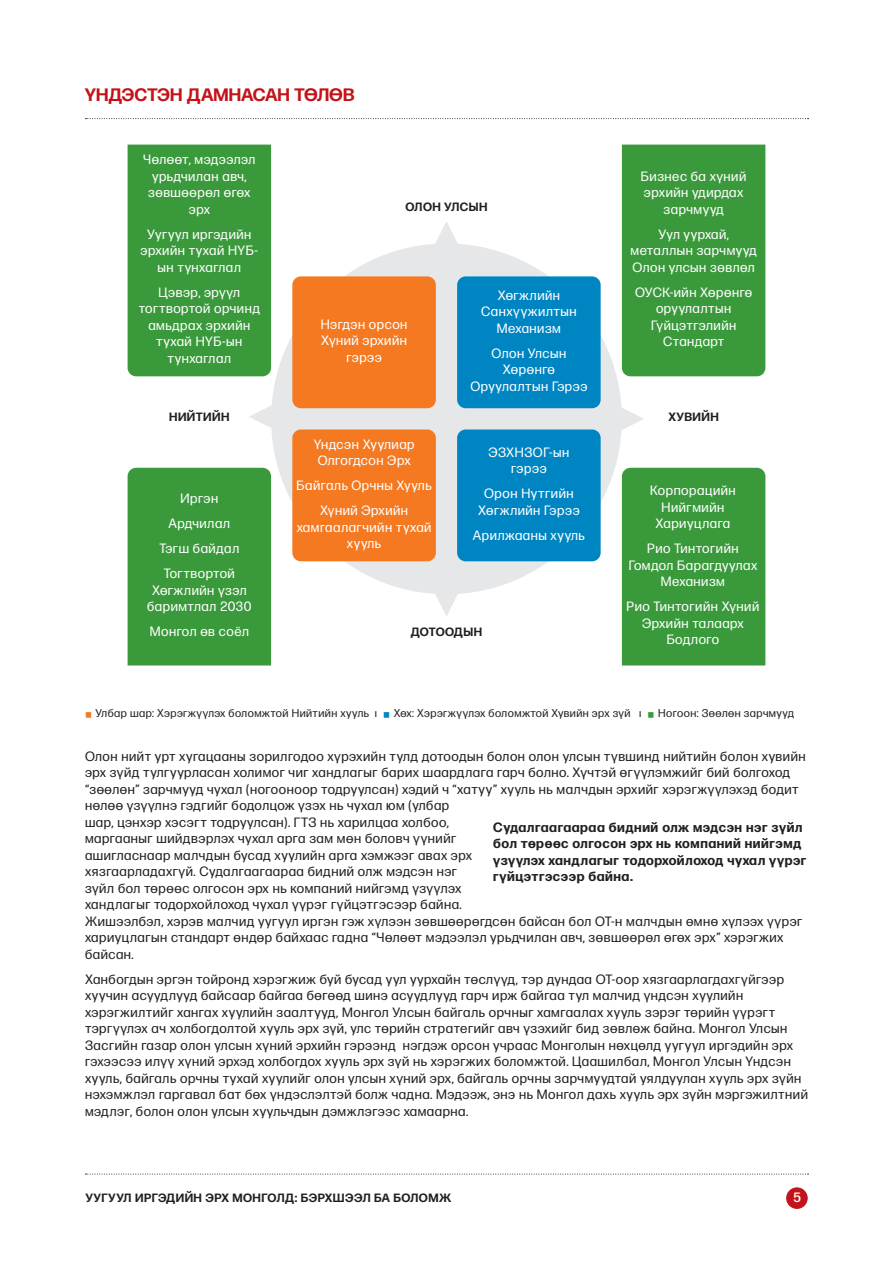
<style>
.page{position:relative;width:893px;height:1263px;background:#fff}
.page>*{position:absolute;margin:0;border:0;box-sizing:border-box;transform-origin:0 0}
.body___indent{font:700 18px "Forma DJR Cyrillic Banner";letter-spacing:.04em;color:#c4121a}
.body{font:13.5px/16.5px "Forma DJR Cyrillic Text";letter-spacing:.04em;color:#231f20}
.body_less{font:13.5px/16.5px "Forma DJR Cyrillic Text";letter-spacing:.04em;color:#231f20}
.body-2{font:13.5px/16.5px "Forma DJR Cyrillic Text";letter-spacing:.04em;color:#fff;text-align:center}
.body-3{font:700 13.5px/16.5px "Forma DJR Cyrillic Text";letter-spacing:.04em;color:#231f20}
.body-4{font:500 13.5px "Forma DJR Cyrillic Text";color:#fff}
.body-5{font:700 12px "Forma DJR Cyrillic Text";letter-spacing:.04em;color:#231f20}
.body-6{font:700 12px "Forma DJR Cyrillic Text";color:#231f20}
.body-7{font:11.25px "Forma DJR Cyrillic Text";letter-spacing:.04em;color:#231f20}
.s1{font-size:27px;color:#f47921}
.s2{font-size:27px;color:#0085c3}
.s3{font-size:27px;color:#3a9a3b}
</style>
<div class="page">
<svg style="left:85px;top:118px;width:723px;height:1px"></svg>
<div style="left:787px;top:1188px;width:20px;height:20px;background:#c4121a;border-radius:50%"></div>
<div style="left:786px;top:1187px;width:21px;height:22px;border:1px solid #c4121a;border-radius:50%"></div>
<svg style="left:85px;top:1174px;width:723px;height:1px"></svg>
<div style="left:271px;top:243px;width:351px;height:351px;background:#e6e7e9;border-radius:50%"></div>
<div style="left:128px;top:145px;width:143px;height:231px;background:#3a9a3b"></div>
<div style="left:128px;top:468px;width:143px;height:197px;background:#3a9a3b"></div>
<div style="left:292px;top:276px;width:144px;height:132px;background:#f47921;border-radius:9px"></div>
<div style="left:292px;top:429px;width:144px;height:132px;background:#f47921;border-radius:9px"></div>
<div style="left:457px;top:429px;width:144px;height:132px;background:#0085c3;border-radius:9px"></div>
<div style="left:457px;top:276px;width:144px;height:132px;background:#0085c3;border-radius:9px"></div>
<div style="left:622px;top:145px;width:143px;height:231px;background:#3a9a3b"></div>
<div style="left:622px;top:468px;width:143px;height:197px;background:#3a9a3b"></div>
<svg style="left:434px;top:222px;width:25px;height:22px"></svg>
<svg style="left:435px;top:594px;width:23px;height:22px"></svg>
<svg style="left:249px;top:406px;width:22px;height:22px"></svg>
<svg style="left:621px;top:406px;width:23px;height:26px"></svg>
<p class="body___indent" style="left:85px;top:82px;width:271px">ҮНДЭСТЭН ДАМНАСАН ТӨЛӨВ</p>
<p class="body-2" style="left:143px;top:150px;width:114px">Чөлөөт, мэдээлэл урьдчилан авч, зөвшөөрөл өгөх эрх</p>
<p class="body-2" style="left:141px;top:225px;width:119px">Уугуул иргэдийн эрхийн тухай НҮБ&shy;ын тунхаглал</p>
<p class="body-2" style="left:139px;top:283px;width:123px">Цэвэр, эрүүл тогтвортой орчинд амьдрах эрхийн тухай НҮБ-ын тунхаглал</p>
<p class="body-5" style="left:406px;top:197px;width:83px">ОЛОН УЛСЫН</p>
<p class="body-2" style="left:321px;top:315px;width:88px">Нэгдэн орсон<br>Хүний эрхийн гэрээ</p>
<p class="body-2" style="left:481px;top:286px;width:97px">Хөгжлийн<br>Санхүүжилтын<br>Механизм</p>
<p class="body-2" style="left:470px;top:344px;width:119px">Олон Улсын<br>Хөрөнгө<br>Оруулалтын Гэрээ</p>
<p class="body-2" style="left:641px;top:167px;width:107px">Бизнес ба хүний эрхийн удирдах зарчмууд</p>
<p class="body-2" style="left:630px;top:225px;width:128px">Уул уурхай, металлын зарчмууд<br>Олон улсын зөвлөл</p>
<p class="body-2" style="left:635px;top:283px;width:119px">ОУСК-ийн Хөрөнгө оруулалтын<br>Гүйцэтгэлийн<br>Стандарт</p>
<p class="body-5" style="left:169px;top:408px;width:62px">НИЙТИЙН</p>
<p class="body-5" style="left:668px;top:408px;width:52px">ХУВИЙН</p>
<p class="body-2" style="left:180px;top:489px;width:39px">Иргэн</p>
<p class="body-2" style="left:169px;top:514px;width:63px">Ардчилал</p>
<p class="body-2" style="left:159px;top:539px;width:81px">Тэгш байдал</p>
<p class="body-2" style="left:147px;top:564px;width:106px">Тогтвортой<br>Хөгжлийн үзэл баримтлал 2030</p>
<p class="body-2" style="left:150px;top:622px;width:101px">Монгол өв соёл</p>
<p class="body-2" style="left:314px;top:435px;width:102px;text-align:left">Үндсэн Хуулиар<br>Олгогдсон Эрх</p>
<p class="body-2" style="left:297px;top:476px;width:137px">Байгаль Орчны Хууль</p>
<p class="body-2" style="left:297px;top:501px;width:136px">Хүний Эрхийн хамгаалагчийн тухай хууль</p>
<p class="body-2" style="left:488px;top:443px;width:82px">ЭЗХНЗОГ-ын гэрээ</p>
<p class="body-2" style="left:478px;top:485px;width:103px">Орон Нутгийн<br>Хөгжлийн Гэрээ</p>
<p class="body-2" style="left:473px;top:526px;width:114px">Арилжааны хууль</p>
<p class="body-6" style="left:411px;top:622px;width:73px">ДОТООДЫН</p>
<p class="body-2" style="left:650px;top:481px;width:87px">Корпорацийн<br>Нийгмийн<br>Хариуцлага</p>
<p class="body-2" style="left:629px;top:539px;width:130px">Рио Тинтогийн<br>Гомдол Барагдуулах<br>Механизм</p>
<p class="body-2" style="left:626px;top:597px;width:134px">Рио Тинтогийн Хүний<br>Эрхийн талаарх<br>Бодлого</p>
<p class="body-7" style="left:85px;top:705px;width:294px"><span class="s1">•</span> Улбар шар: Хэрэгжүүлэх боломжтой Нийтийн хууль ı</p>
<p class="body-7" style="left:383px;top:705px;width:260px"><span class="s2">•</span> Хөх: Хэрэгжүүлэх боломжтой Хувийн эрх зүй ı</p>
<p class="body-7" style="left:647px;top:705px;width:148px"><span class="s3">•</span> Ногоон: Зөөлөн зарчмууд</p>
<p class="body" style="left:85px;top:747px;width:722px">Олон нийт урт хугацааны зорилгодоо хүрэхийн тулд дотоодын болон олон улсын түвшинд нийтийн болон хувийн эрх зүйд тулгуурласан холимог чиг хандлагыг барих шаардлага гарч болно. Хүчтэй өгүүлэмжийг бий болгоход “зөөлөн” зарчмууд чухал (ногооноор тодруулсан) хэдий ч “хатуу” хууль нь малчдын эрхийг хэрэгжүүлэхэд бодит нөлөө үзүүлнэ гэдгийг бодолцож үзэх нь чухал юм (улбар<br>шар, цэнхэр хэсэгт тодруулсан). ГТЗ нь харилцаа холбоо,<br>маргааныг шийдвэрлэх чухал арга зам мөн боловч үүнийг<br>ашигласнаар малчдын бусад хуулийн арга хэмжээг авах эрх<br>хязгаарладахгүй. Судалгаагаараа бидний олж мэдсэн нэг<br>зүйл бол төрөөс олгосон эрх нь компаний нийгэмд үзүүлэх<br>хандлагыг тодорхойлоход чухал үүрэг гүйцэтгэсээр байна.<br>Жишээлбэл, хэрэв малчид уугуул иргэн гэж хүлээн зөвшөөрөгдсөн байсан бол ОТ-н малчдын өмнө хүлээх үүрэг хариуцлагын стандарт өндөр байхаас гадна “Чөлөөт мэдээлэл урьдчилан авч, зөвшөөрөл өгөх эрх” хэрэгжих байсан.</p>
<p class="body_less" style="left:85px;top:970px;width:724px">Ханбогдын эргэн тойронд хэрэгжиж буй бусад уул уурхайн төслүүд, тэр дундаа ОТ-оор хязгаарлагдахгүйгээр хуучин асуудлууд байсаар байгаа бөгөөд шинэ асуудлууд гарч ирж байгаа тул малчид үндсэн хуулийн хэрэгжилтийг хангах хуулийн заалтууд, Монгол Улсын байгаль орчныг хамгаалах хууль зэрэг төрийн үүрэгт тэргүүлэх ач холбогдолтой хууль эрх зүй, улс төрийн стратегийг авч үзэхийг бид зөвлөж байна. Монгол Улсын Засгийн газар олон улсын хүний эрхийн гэрээнд нэгдэж орсон учраас Монголын нөхцөлд уугуул иргэдийн эрх гэхээсээ илүү хүний эрхэд холбогдох хууль эрх зүй нь хэрэгжих боломжтой. Цаашилбал, Монгол Улсын Үндсэн хууль, байгаль орчны тухай хуулийг олон улсын хүний эрх, байгаль орчны зарчмуудтай уялдуулан хууль эрх зүйн нэхэмжлэл гаргавал бат бөх үндэслэлтэй болж чадна. Мэдээж, энэ нь Монгол дахь хууль эрх зүйн мэргэжилтний мэдлэг, болон олон улсын хуульчдын дэмжлэгээс хамаарна.</p>
<p class="body-3" style="left:493px;top:818px;width:315px">Судалгаагаараа бидний олж мэдсэн нэг зүйл бол төрөөс олгосон эрх нь компаний нийгэмд үзүүлэх хандлагыг тодорхойлоход чухал үүрэг гүйцэтгэсээр байна.</p>
<p class="body-5" style="left:85px;top:1188px;width:367px">УУГУУЛ ИРГЭДИЙН ЭРХ МОНГОЛД: БЭРХШЭЭЛ БА БОЛОМЖ</p>
<p class="body-4" style="left:793px;top:1187px;width:9px">5</p>
</div>
